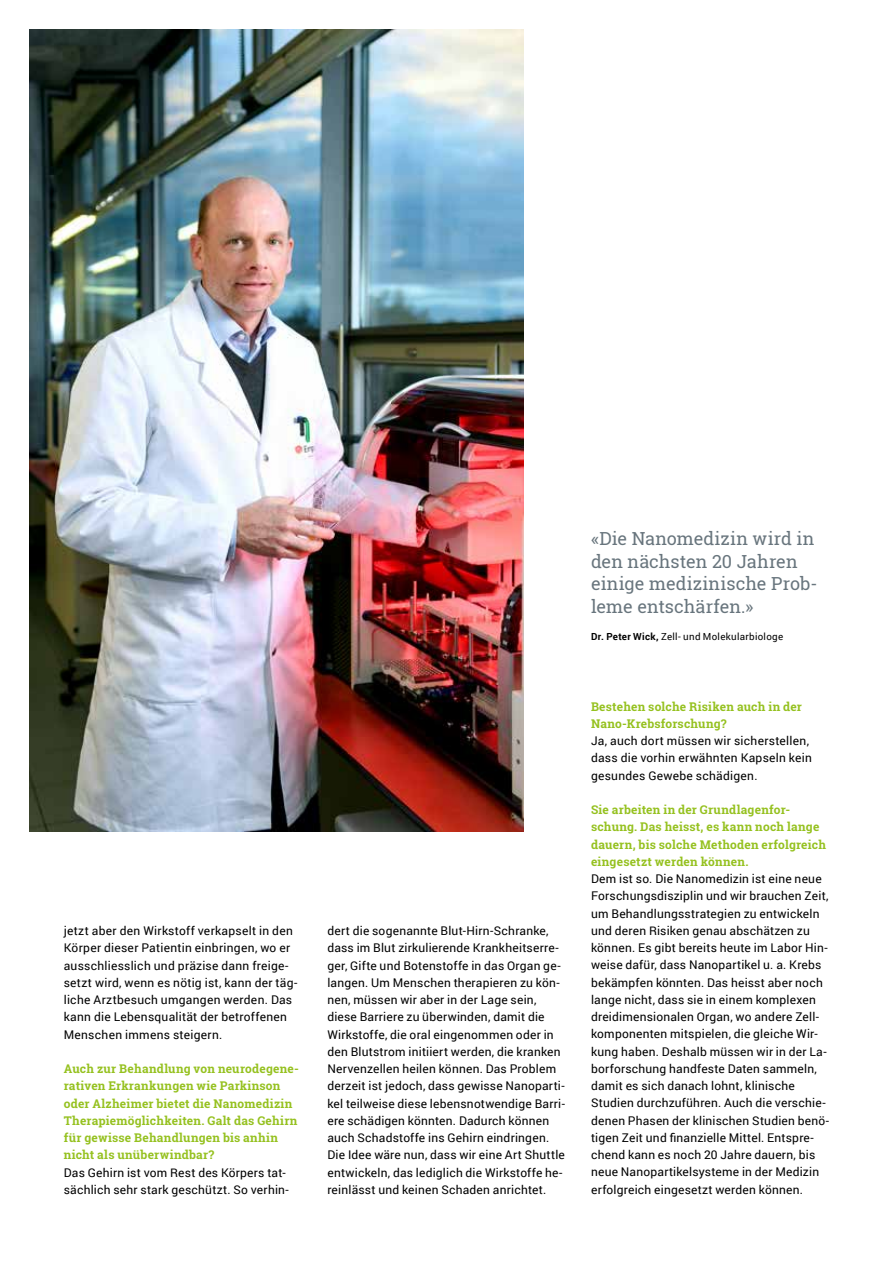
<style>
.page{position:relative;width:893px;height:1263px;background:#fff}
.page>*{position:absolute;margin:0;border:0;box-sizing:border-box;transform-origin:0 0}
.t1{font:18px/22.5px "Roboto Slab";color:#68757d}
.t2{font:12px/17.2px "Roboto";letter-spacing:.02em;color:#000}
.t3{font:700 12px/17.2px "Roboto Slab";letter-spacing:.015em;color:#95c11f}
.t4{font:9.75px "Roboto";letter-spacing:.03em;color:#000}
.s1{font-weight:700}
</style>
<div class="page">
<img style="left:30px;top:30px;width:493px;height:802px">
<p class="t2" style="left:64px;top:922px;width:235px">jetzt aber den Wirkstoff verkapselt in den Körper dieser Patientin einbringen, wo er ausschliesslich und präzise dann freige&shy;setzt wird, wenn es nötig ist, kann der täg&shy;liche Arztbesuch umgangen werden. Das kann die Lebensqualität der betroffenen Menschen immens steigern.</p>
<p class="t3" style="left:64px;top:1060px;width:237px">Auch zur Behandlung von neurodegene&shy;rativen Erkrankungen wie Parkinson oder Alzheimer bietet die Nanomedizin Therapiemöglichkeiten. Galt das Gehirn für gewisse Behandlungen bis anhin nicht als unüberwindbar?</p>
<p class="t2" style="left:64px;top:1163px;width:227px">Das Gehirn ist vom Rest des Körpers tat&shy;sächlich sehr stark geschützt. So verhin-</p>
<p class="t2" style="left:327px;top:922px;width:239px">dert die sogenannte Blut-Hirn-Schranke, dass im Blut zirkulierende Krankheitserre&shy;ger, Gifte und Botenstoffe in das Organ ge&shy;langen. Um Menschen therapieren zu kön&shy;nen, müssen wir aber in der Lage sein, diese Barriere zu überwinden, damit die Wirkstoffe, die oral eingenommen oder in den Blutstrom initiiert werden, die kranken Nervenzellen heilen können. Das Problem derzeit ist jedoch, dass gewisse Nanoparti&shy;kel teilweise diese lebensnotwendige Barri&shy;ere schädigen könnten. Dadurch können auch Schadstoffe ins Gehirn eindringen.<br>Die Idee wäre nun, dass wir eine Art Shuttle entwickeln, das lediglich die Wirkstoffe he&shy;reinlässt und keinen Schaden anrichtet.</p>
<h1 class="t1" style="left:591px;top:527px;width:228px">«Die Nanomedizin wird in den nächsten 20 Jahren einige medizinische Prob&shy;leme entschärfen.»</h1>
<p class="t4" style="left:591px;top:629px;width:194px"><span class="s1">Dr. Peter Wick,</span> Zell- und Molekularbiologe</p>
<p class="t3" style="left:591px;top:698px;width:212px">Bestehen solche Risiken auch in der<br>Nano-Krebsforschung?</p>
<p class="t2" style="left:591px;top:732px;width:222px">Ja, auch dort müssen wir sicherstellen, dass die vorhin erwähnten Kapseln kein gesundes Gewebe schädigen.</p>
<p class="t3" style="left:591px;top:801px;width:236px">Sie arbeiten in der Grundlagenfor&shy;schung. Das heisst, es kann noch lange dauern, bis solche Methoden erfolgreich eingesetzt werden können.</p>
<p class="t2" style="left:591px;top:870px;width:240px">Dem ist so. Die Nanomedizin ist eine neue Forschungsdisziplin und wir brauchen Zeit, um Behandlungsstrategien zu entwickeln und deren Risiken genau abschätzen zu können. Es gibt bereits heute im Labor Hin&shy;weise dafür, dass Nanopartikel u. a. Krebs bekämpfen könnten. Das heisst aber noch lange nicht, dass sie in einem komplexen dreidimensionalen Organ, wo andere Zell&shy;komponenten mitspielen, die gleiche Wir&shy;kung haben. Deshalb müssen wir in der La&shy;borforschung handfeste Daten sammeln, damit es sich danach lohnt, klinische Studien durchzuführen. Auch die verschie&shy;denen Phasen der klinischen Studien benö&shy;tigen Zeit und finanzielle Mittel. Entspre&shy;chend kann es noch 20 Jahre dauern, bis neue Nanopartikelsysteme in der Medizin erfolgreich eingesetzt werden können.</p>
</div>
